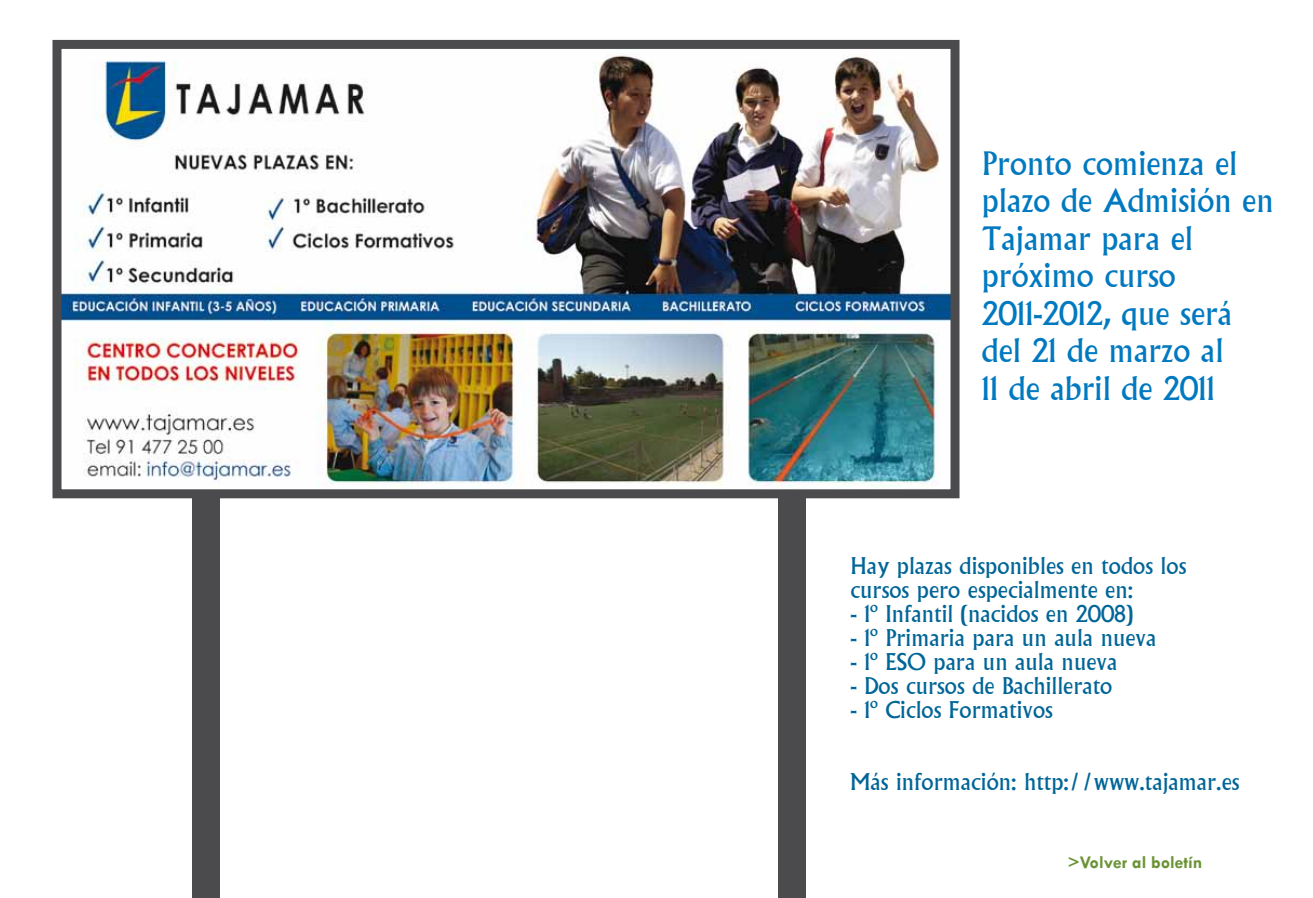
<style>
.page{position:relative;width:1313px;height:898px;background:#fff}
.page>*{position:absolute;margin:0;border:0;box-sizing:border-box;transform-origin:0 0}
.t1{font:31.5px/37.5px "Albertus";color:#0079c0}
.t2{font:22.5px/24px "Albertus";color:#006597}
.t3{font:700 18px "Tw Cen";color:#6b9336}
</style>
<div class="page">
<div style="left:192px;top:438px;width:27px;height:459px;background:#4b4b4d"></div>
<div style="left:778px;top:438px;width:27px;height:459px;background:#4b4b4d"></div>
<img style="left:62px;top:55px;width:887px;height:433px">
<div style="left:52px;top:40px;width:907px;height:458px;border:9px solid #4b4b4d"></div>
<h1 class="t1" style="left:982px;top:145px;width:293px">Pronto comienza el plazo de Admisión en<br>Tajamar para el próximo curso<br>2011-2012, que será del 21 de marzo al<br>11 de abril de 2011</h1>
<p class="t2" style="left:850px;top:554px;width:337px">Hay plazas disponibles en todos los cursos pero especialmente en:</p>
<p class="t2" style="left:850px;top:602px;width:284px">- 1º Infantil (nacidos en 2008)</p>
<p class="t2" style="left:850px;top:626px;width:307px">- 1º Primaria para un aula nueva</p>
<p class="t2" style="left:850px;top:650px;width:268px">- 1º ESO para un aula nueva</p>
<p class="t2" style="left:850px;top:674px;width:263px">- Dos cursos de Bachillerato</p>
<p class="t2" style="left:850px;top:698px;width:204px">- 1º Ciclos Formativos</p>
<p class="t2" style="left:850px;top:770px;width:390px">Más información: http://www.tajamar.es</p>
<p class="t3" style="left:1068px;top:851px;width:136px">&gt;Volver al boletín</p>
</div>
